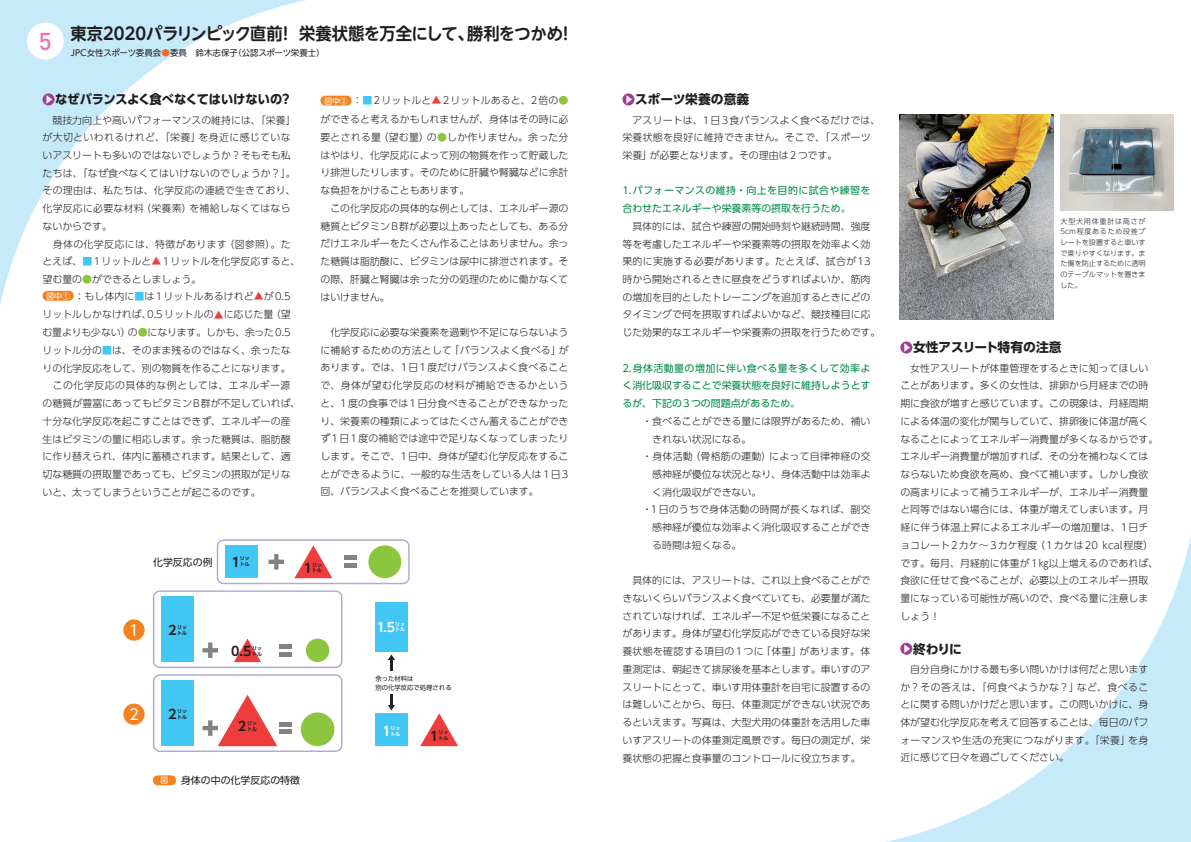
<style>
.page{position:relative;width:1191px;height:842px;background:#fff}
.page>*{position:absolute;margin:0;border:0;box-sizing:border-box;transform-origin:0 0}
.t1{font:700 17px "UD Shin M Go Pro De";letter-spacing:-.02em;color:#221e1f;scale:.96 1}
.t2{font:14.9px "UD Shin Go Pro";color:#fff}
.t3{font:700 12.8px "UD Shin Go Pro";letter-spacing:-.005em;color:#221e1f}
.t4{font:700 12.8px "UD Shin Go Pro";letter-spacing:-.005em;color:#221e1f;scale:.96 1}
.t5{font:12.7px "UD Shin Go Pro De Bold 90 pv RKSJ H";color:#221e1f}
.t6{font:12.7px "UD Shin Go Pro De Bold 90 pv RKSJ H";color:#fff}
.t7{font:300 9.9px/17.7px "UD Shin Go Pro";color:#221e1f}
.t8{font:300 9.9px/17.7px "UD Shin Go Pro";letter-spacing:.02em;color:#221e1f}
.t9{font:9.9px/17.7px "UD Shin Go Pro";color:#008b43}
.t10{font:300 9.9px "UD Shin Go Pro";letter-spacing:.025em;color:#221e1f}
.t11{font:9.9px "UD Shin Go Pro";color:#221e1f}
.t12{font:8.5px "UD Shin M Go Pro";color:#221e1f}
.t13{font:7.8px "UD Shin Go Pro";color:#fff}
.t14{font:300 7.1px/10.6px "UD Shin Go Pro";color:#221e1f;text-align:justify}
.t15{font:6.4px/9.1px "UD Shin Go Pro Regular 90 pv RKSJ H";color:#231f20}
.t16{font:5px "UD Shin Go Pro De Bold 90 pv RKSJ H";color:#221e1f}
.t17{font:5px "UD Shin Go Pro De Bold 90 pv RKSJ H";color:#fff}
.s1{font-family:"DIN Pro";font-weight:500;font-size:24.1px;color:#f171ab}
.s2{color:#f36e21}
.s3{color:#40c7f4}
.s4{font-size:12.9px;color:#ee3d3c}
.s5{color:#8bc63e}
.s6{font-weight:400;font-size:7.8px;color:#fff}
</style>
<div class="page">
<svg style="left:0;top:0;width:352px;height:306px"></svg>
<svg style="left:885px;top:536px;width:306px;height:306px"></svg>
<div style="left:320px;top:96px;width:31px;height:10px;background:#f58220;border-radius:5px"></div>
<svg style="left:622px;top:93px;width:12px;height:12px"></svg>
<svg style="left:626px;top:95px;width:6px;height:9px"></svg>
<svg style="left:900px;top:341px;width:12px;height:12px"></svg>
<svg style="left:904px;top:343px;width:6px;height:9px"></svg>
<svg style="left:900px;top:643px;width:12px;height:12px"></svg>
<svg style="left:904px;top:644px;width:6px;height:9px"></svg>
<svg style="left:43px;top:93px;width:12px;height:12px"></svg>
<svg style="left:46px;top:95px;width:6px;height:9px"></svg>
<div style="left:43px;top:291px;width:31px;height:10px;background:#f58220;border-radius:5px"></div>
<img style="left:899px;top:114px;width:155px;height:206px">
<img style="left:1060px;top:114px;width:114px;height:96px">
<div style="left:375px;top:602px;width:33px;height:49px;background:#40c7f4"></div>
<div style="left:375px;top:713px;width:33px;height:33px;background:#40c7f4"></div>
<svg style="left:420px;top:713px;width:38px;height:33px"></svg>
<svg style="left:217px;top:539px;width:193px;height:45px"></svg>
<div style="left:368px;top:545px;width:33px;height:33px;background:#8bc63e;border-radius:50%"></div>
<svg style="left:153px;top:590px;width:189px;height:78px"></svg>
<div style="left:306px;top:639px;width:23px;height:23px;background:#8bc63e;border-radius:50%"></div>
<hr style="left:279px;top:644px;width:12px;height:4px;background:#808285">
<hr style="left:279px;top:652px;width:12px;height:4px;background:#808285">
<svg style="left:153px;top:674px;width:189px;height:78px"></svg>
<div style="left:301px;top:712px;width:33px;height:34px;background:#8bc63e;border-radius:50%"></div>
<hr style="left:279px;top:722px;width:12px;height:4px;background:#808285">
<hr style="left:279px;top:730px;width:12px;height:4px;background:#808285">
<svg style="left:388px;top:654px;width:7px;height:17px"></svg>
<svg style="left:388px;top:694px;width:7px;height:16px"></svg>
<div style="left:153px;top:775px;width:23px;height:10px;background:#f58220;border-radius:5px"></div>
<div style="left:123px;top:619px;width:22px;height:22px;background:#f58220;border-radius:50%"></div>
<div style="left:123px;top:703px;width:22px;height:22px;background:#f58220;border-radius:50%"></div>
<div style="left:27px;top:23px;width:37px;height:37px;background:#fff;border-radius:50%"></div>
<h1 class="t1" style="left:39px;top:19px;width:559px"><span class="s1">5</span> 東京2020パラリンピック直前！ 栄養状態を万全にして、勝利をつかめ！</h1>
<p class="t12" style="left:70px;top:46px;width:256px">JPC女性スポーツ委員会<span class="s2">●</span>委員　鈴木志保子（公認スポーツ栄養士）</p>
<p class="t4" style="left:55px;top:89px;width:248px">なぜバランスよく食べなくてはいけないの？</p>
<p class="t8" style="left:43px;top:111px;width:259px">　競技力向上や高いパフォーマンスの維持には、「栄養」が大切といわれるけれど、「栄養」を身近に感じていないアスリートも多いのではないでしょうか？そもそも私たちは、「なぜ食べなくてはいけないのでしょうか？」。その理由は、私たちは、化学反応の連続で生きており、化学反応に必要な材料（栄養素）を補給しなくてはならないからです。<br>　身体の化学反応には、特徴があります（図参照）。たとえば、<span class="s3">■</span>1リットルと<span class="s4">▲</span>1リットルを化学反応すると、望む量の<span class="s5">●</span>ができるとしましょう。</p>
<p class="t7" style="left:43px;top:286px;width:250px;line-height:18.9px;text-align:center"><span class="s6">図中①</span> ：もし体内に<span class="s3">■</span>は1リットルあるけれど<span class="s4">▲</span>が0.5リットルしかなければ、0.5リットルの<span class="s4">▲</span>に応じた量（望</p>
<p class="t7" style="left:42px;top:323px;width:259px">む量よりも少ない）の<span class="s5">●</span>になります。しかも、余った0.5リットル分の<span class="s3">■</span>は、そのまま残るのではなく、余ったなりの化学反応をして、別の物質を作ることになります。　この化学反応の具体的な例としては、エネルギー源の糖質が豊富にあってもビタミンB群が不足していれば、十分な化学反応を起こすことはできず、エネルギーの産生はビタミンの量に相応します。余った糖質は、脂肪酸に作り替えられ、体内に蓄積されます。結果として、適切な糖質の摂取量であっても、ビタミンの摂取が足りないと、太ってしまうということが起こるのです。</p>
<p class="t7" style="left:320px;top:91px;width:250px;line-height:18.9px;text-align:center"><span class="s6">図中②</span> ：<span class="s3">■</span>2リットルと<span class="s4">▲</span>2リットルあると、2倍の<span class="s5">●</span>ができると考えるかもしれませんが、身体はその時に必</p>
<p class="t7" style="left:320px;top:128px;width:250px">要とされる量（望む量）の<span class="s5">●</span>しか作りません。余った分はやはり、化学反応によって別の物質を作って貯蔵したり排泄したりします。そのために肝臓や腎臓などに余計な負担をかけることもあります。<br>　この化学反応の具体的な例としては、エネルギー源の糖質とビタミンB群が必要以上あったとしても、ある分だけエネルギーをたくさん作ることはありません。余った糖質は脂肪酸に、ビタミンは尿中に排泄されます。その際、肝臓と腎臓は余った分の処理のために働かなくてはいけません。</p>
<p class="t7" style="left:320px;top:323px;width:250px;text-align:justify">　化学反応に必要な栄養素を過剰や不足にならないように補給するための方法として「バランスよく食べる」があります。では、1日1度だけバランスよく食べることで、身体が望む化学反応の材料が補給できるかというと、1度の食事では1日分食べきることができなかったり、栄養素の種類によってはたくさん蓄えることができず1日1度の補給では途中で足りなくなってしまったりします。そこで、1日中、身体が望む化学反応をすることができるように、一般的な生活をしている人は1日3回、バランスよく食べることを推奨しています。</p>
<p class="t11" style="left:153px;top:554px;width:61px">化学反応の例</p>
<p class="t5" style="left:232px;top:552px;width:10px">1</p>
<p class="t16" style="left:240px;top:560px;width:11px">トル</p>
<p class="t16" style="left:312px;top:560px;width:11px">リッ</p>
<p class="t16" style="left:240px;top:554px;width:11px">リッ</p>
<p class="t5" style="left:304px;top:558px;width:10px">1</p>
<p class="t16" style="left:312px;top:566px;width:11px">トル</p>
<h2 class="t2" style="left:129px;top:618px;width:11px">1</h2>
<h2 class="t2" style="left:129px;top:702px;width:11px">2</h2>
<p class="t16" style="left:177px;top:623px;width:11px">リッ</p>
<p class="t6" style="left:377px;top:617px;width:20px">1.5</p>
<p class="t17" style="left:395px;top:625px;width:11px">トル</p>
<p class="t17" style="left:395px;top:619px;width:11px">リッ</p>
<p class="t5" style="left:168px;top:620px;width:10px">2</p>
<p class="t16" style="left:177px;top:629px;width:11px">トル</p>
<p class="t5" style="left:168px;top:704px;width:10px">2</p>
<p class="t16" style="left:177px;top:713px;width:11px">トル</p>
<p class="t16" style="left:177px;top:707px;width:11px">リッ</p>
<p class="t5" style="left:231px;top:641px;width:22px">0.5</p>
<p class="t16" style="left:252px;top:650px;width:11px">トル</p>
<p class="t16" style="left:252px;top:644px;width:11px">リッ</p>
<p class="t5" style="left:238px;top:716px;width:10px">2</p>
<p class="t16" style="left:247px;top:725px;width:11px">トル</p>
<p class="t16" style="left:247px;top:719px;width:11px">リッ</p>
<p class="t13" style="left:161px;top:774px;width:9px">図</p>
<p class="t11" style="left:181px;top:772px;width:121px">身体の中の化学反応の特徴</p>
<p class="t15" style="left:375px;top:673px;width:78px">余った材料は<br>別の化学反応で処理される</p>
<p class="t6" style="left:382px;top:721px;width:10px">1</p>
<p class="t17" style="left:390px;top:729px;width:11px">トル</p>
<p class="t17" style="left:390px;top:724px;width:11px">リッ</p>
<p class="t5" style="left:430px;top:725px;width:10px">1</p>
<p class="t16" style="left:438px;top:734px;width:11px">トル</p>
<p class="t16" style="left:438px;top:728px;width:11px">リッ</p>
<p class="t3" style="left:635px;top:89px;width:116px">スポーツ栄養の意義</p>
<p class="t7" style="left:622px;top:111px;width:259px">　アスリートは、1日3食バランスよく食べるだけでは、栄養状態を良好に維持できません。そこで、「スポーツ栄養」が必要となります。その理由は2つです。</p>
<p class="t9" style="left:622px;top:182px;width:250px">1.パフォーマンスの維持・向上を目的に試合や練習を合わせたエネルギーや栄養素等の摂取を行うため。</p>
<p class="t7" style="left:622px;top:217px;width:259px">　具体的には、試合や練習の開始時刻や継続時間、強度等を考慮したエネルギーや栄養素等の摂取を効率よく効果的に実施する必要があります。たとえば、試合が13時から開始されるときに昼食をどうすればよいか、筋肉の増加を目的としたトレーニングを追加するときにどのタイミングで何を摂取すればよいかなど、競技種目に応じた効果的なエネルギーや栄養素の摂取を行うためです。</p>
<p class="t9" style="left:622px;top:359px;width:250px;text-align:justify">2.身体活動量の増加に伴い食べる量を多くして効率よく消化吸収することで栄養状態を良好に維持しようとするが、下記の3つの問題点があるため。</p>
<p class="t7" style="left:642px;top:412px;width:230px">・食べることができる量には限界があるため、補い</p>
<p class="t7" style="left:652px;top:430px;width:101px">きれない状況になる。</p>
<p class="t10" style="left:642px;top:448px;width:230px">・身体活動（骨格筋の運動）によって自律神経の交</p>
<p class="t7" style="left:652px;top:465px;width:220px">感神経が優位な状況となり、身体活動中は効率よ</p>
<p class="t7" style="left:652px;top:483px;width:111px">く消化吸収ができない。</p>
<p class="t8" style="left:642px;top:500px;width:230px">・1日のうちで身体活動の時間が長くなれば、副交</p>
<p class="t7" style="left:652px;top:518px;width:220px">感神経が優位な効率よく消化吸収することができ</p>
<p class="t7" style="left:652px;top:536px;width:91px">る時間は短くなる。</p>
<p class="t7" style="left:622px;top:571px;width:250px;text-align:justify">　具体的には、アスリートは、これ以上食べることができないくらいバランスよく食べていても、必要量が満たされていなければ、エネルギー不足や低栄養になることがあります。身体が望む化学反応ができている良好な栄養状態を確認する項目の1つに「体重」があります。体重測定は、朝起きて排尿後を基本とします。車いすのアスリートにとって、車いす用体重計を自宅に設置するのは難しいことから、毎日、体重測定ができない状況であるといえます。写真は、大型犬用の体重計を活用した車いすアスリートの体重測定風景です。毎日の測定が、栄養状態の把握と食事量のコントロールに役立ちます。</p>
<p class="t14" style="left:1060px;top:216px;width:87px">大型犬用体重計は高さが5cm程度あるため段差プレートを設置すると車いすで乗りやすくなります。また傷を防止するために透明のテーブルマットを置きました。</p>
<p class="t3" style="left:913px;top:337px;width:150px">女性アスリート特有の注意</p>
<p class="t7" style="left:900px;top:359px;width:259px">　女性アスリートが体重管理をするときに知ってほしいことがあります。多くの女性は、排卵から月経までの時期に食欲が増すと感じています。この現象は、月経周期による体温の変化が関与していて、排卵後に体温が高くなることによってエネルギー消費量が多くなるからです。エネルギー消費量が増加すれば、その分を補わなくてはならないため食欲を高め、食べて補います。しかし食欲の高まりによって補うエネルギーが、エネルギー消費量と同等ではない場合には、体重が増えてしまいます。月経に伴う体温上昇によるエネルギーの増加量は、1日チョコレート2カケ〜3カケ程度（1カケは20 kcal程度）です。毎月、月経前に体重が1㎏以上増えるのであれば、食欲に任せて食べることが、必要以上のエネルギー摂取量になっている可能性が高いので、食べる量に注意しましょう！</p>
<p class="t3" style="left:913px;top:638px;width:50px">終わりに</p>
<p class="t7" style="left:900px;top:660px;width:250px;text-align:justify">　自分自身にかける最も多い問いかけは何だと思いますか？その答えは、「何食べようかな？」など、食べることに関する問いかけだと思います。この問いかけに、身体が望む化学反応を考えて回答することは、毎日のパフォーマンスや生活の充実につながります。「栄養」を身近に感じて日々を過ごしてください。</p>
</div>
